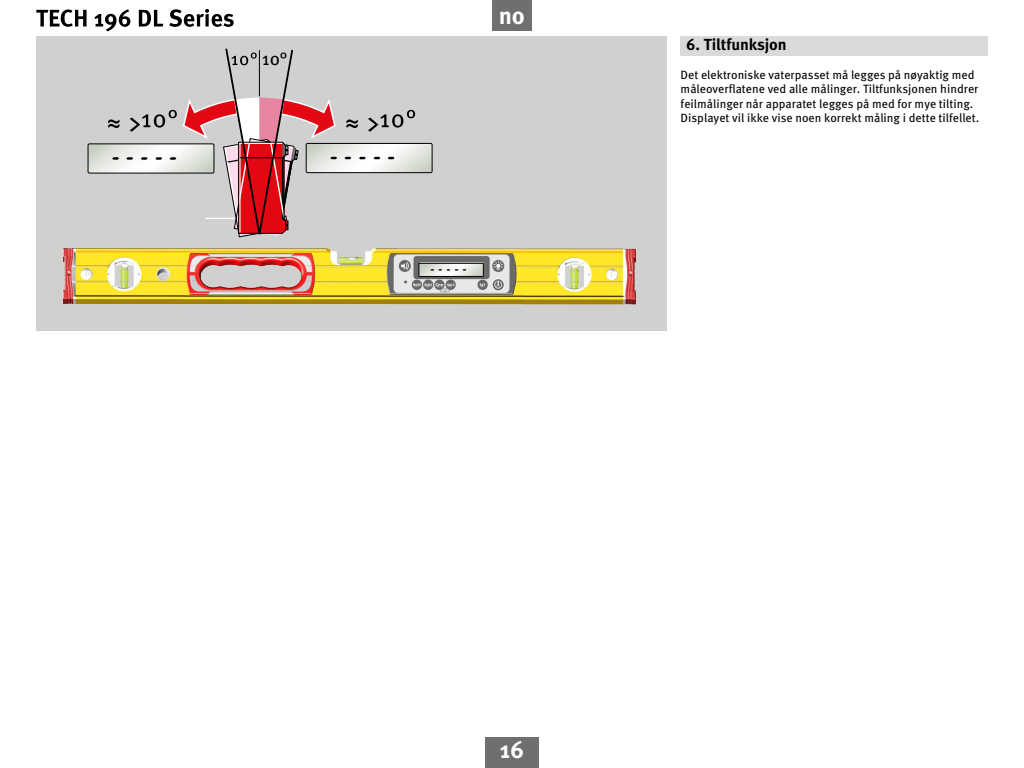
<style>
.page{position:relative;width:1024px;height:768px;background:#fff}
.page>*{position:absolute;margin:0;border:0;box-sizing:border-box;transform-origin:0 0}
.t1{font:700 24px "Meta Pro";color:#fff}
.t2{font:18px "Meta Pro";color:#000}
.t3{font:700 16px "Meta Pro";letter-spacing:-.005em;color:#000}
.t4{font:12px/14.4px "Meta Pro";color:#000}
</style>
<div class="page">
<svg style="left:36px;top:9px;width:198px;height:22px"></svg>
<div style="left:485px;top:738px;width:54px;height:30px;background:#706f6f"></div>
<div style="left:492px;top:0;width:40px;height:30px;background:#706f6f"></div>
<div style="left:681px;top:36px;width:307px;height:20px;background:#dadada"></div>
<div style="left:36px;top:36px;width:631px;height:295px;background:#d0d0d0"></div>
<img style="left:62px;top:248px;width:574px;height:57px">
<svg style="left:88px;top:48px;width:344px;height:190px"></svg>
<div style="left:419px;top:263px;width:65px;height:14px;border:1px solid #000"></div>
<svg style="left:419px;top:263px;width:64px;height:13px"></svg>
<h2 class="t2" style="left:262px;top:45px;width:27px">10°</h2>
<h1 class="t1" style="left:499px;top:-3px;width:28px">no</h1>
<h3 class="t3" style="left:686px;top:32px;width:102px">6. Tiltfunksjon</h3>
<p class="t4" style="left:681px;top:67px;width:300px">Det elektroniske vaterpasset må legges på nøyaktig med måleoverflatene ved alle målinger. Tiltfunksjonen hindrer feilmålinger når apparatet legges på med for mye tilting.<br>Displayet vil ikke vise noen korrekt måling i dette tilfellet.</p>
<h1 class="t1" style="left:500px;top:731px;width:26px">16</h1>
</div>
